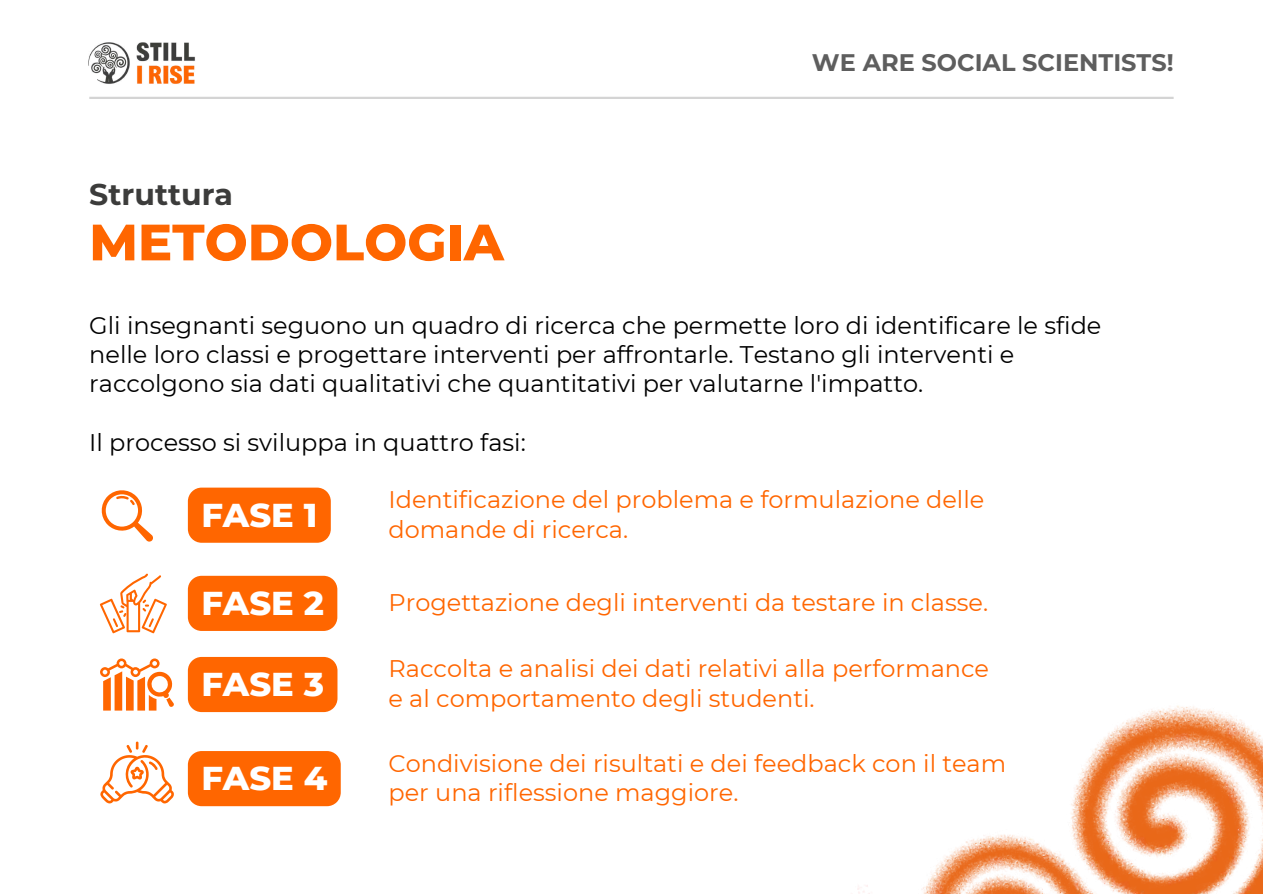
<style>
.page{position:relative;width:1263px;height:894px;background:#fff}
.page>*{position:absolute;margin:0;border:0;box-sizing:border-box;transform-origin:0 0}
.t1{font:800 51px "Montserrat";color:#f60}
.t2{font:800 33.75px "Montserrat";color:#fff}
.t3{font:700 30px "Montserrat";color:#3c3c3b}
.t4{font:24px/29.2px "Montserrat";color:#f60}
.t5{font:24px/29.2px "Montserrat";color:#000}
.t6{font:700 24px "Montserrat";color:#5e5e5e}
</style>
<div class="page">
<img style="left:857px;top:705px;width:406px;height:188px">
<img style="left:88px;top:42px;width:107px;height:42px">
<hr style="left:89px;top:97px;width:1085px;height:2px;background:#5e5e5e">
<svg style="left:101px;top:490px;width:52px;height:52px"></svg>
<svg style="left:100px;top:573px;width:67px;height:60px"></svg>
<svg style="left:100px;top:658px;width:74px;height:52px"></svg>
<svg style="left:100px;top:741px;width:74px;height:63px"></svg>
<div style="left:188px;top:487px;width:143px;height:55px;background:#f60"></div>
<div style="left:188px;top:575px;width:149px;height:55px;background:#f60"></div>
<div style="left:188px;top:656px;width:149px;height:55px;background:#f60"></div>
<div style="left:188px;top:751px;width:153px;height:55px;background:#f60"></div>
<p class="t3" style="left:89px;top:176px;width:145px">Struttura</p>
<h1 class="t1" style="left:89px;top:211px;width:416px">METODOLOGIA</h1>
<p class="t6" style="left:812px;top:48px;width:363px">WE ARE SOCIAL SCIENTISTS!</p>
<p class="t5" style="left:89px;top:310px;width:1014px">Gli insegnanti seguono un quadro di ricerca che permette loro di identificare le sfide nelle loro classi e progettare interventi per affrontarle. Testano gli interventi e raccolgono sia dati qualitativi che quantitativi per valutarne l'impatto.</p>
<p class="t5" style="left:89px;top:427px;width:438px">Il processo si sviluppa in quattro fasi:</p>
<h2 class="t2" style="left:201px;top:494px;width:117px">FASE 1</h2>
<h2 class="t2" style="left:201px;top:582px;width:124px">FASE 2</h2>
<h2 class="t2" style="left:201px;top:663px;width:124px">FASE 3</h2>
<h2 class="t2" style="left:201px;top:757px;width:127px">FASE 4</h2>
<p class="t4" style="left:388px;top:485px;width:597px">Identificazione del problema e formulazione delle domande di ricerca.</p>
<p class="t4" style="left:388px;top:588px;width:601px">Progettazione degli interventi da testare in classe.</p>
<p class="t4" style="left:388px;top:654px;width:602px">Raccolta e analisi dei dati relativi alla performance e al comportamento degli studenti.</p>
<p class="t4" style="left:388px;top:748px;width:619px">Condivisione dei risultati e dei feedback con il team per una riflessione maggiore.</p>
</div>
